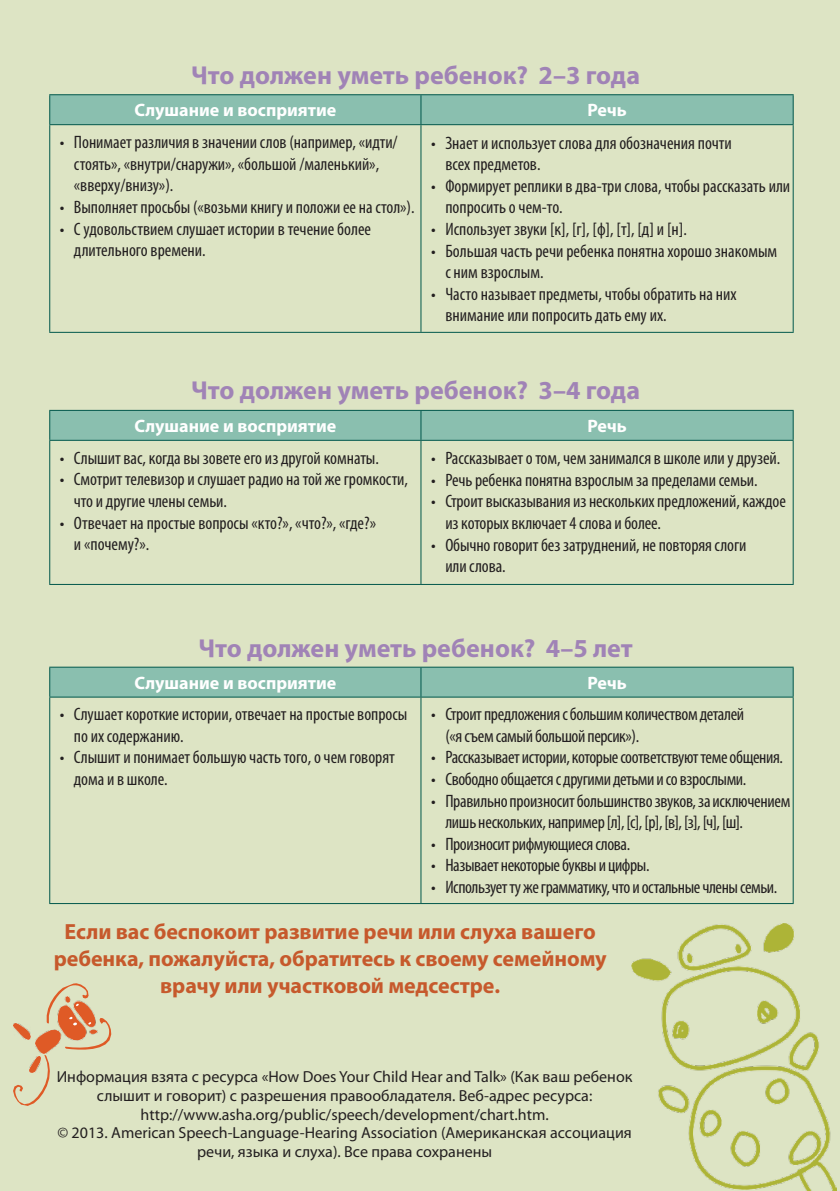
<style>
.page{position:relative;width:840px;height:1191px;background:#fff}
.page>*{position:absolute;margin:0;border:0;box-sizing:border-box;transform-origin:0 0}
.Body_Text{font:700 26px "Myriad Pro";color:#a083b6}
.t1{font:700 22px/27px "Myriad Pro";letter-spacing:-.005em;color:#c6592c;text-align:center}
.Table_Paragraph{font:condensed 18px/21.6px "Myriad Pro";letter-spacing:-.005em;color:#231f20}
.Table_Paragraph-2{font:condensed 18px "Myriad Pro";letter-spacing:-.025em;color:#231f20}
.Table_Paragraph-3{font:700 18px "Myriad Pro";color:#fff}
.t2{font:16px/18.8px "Myriad Pro";color:#231f20;text-align:center}
</style>
<div class="page">
<div style="left:0;top:0;width:839px;height:1191px;background:#dde4c4"></div>
<hr style="left:49px;top:94px;width:372px;height:1px;background:#00574b">
<hr style="left:421px;top:94px;width:372px;height:1px;background:#00574b">
<div style="left:49px;top:95px;width:744px;height:29px;background:#8abfaf"></div>
<hr style="left:49px;top:124px;width:372px;height:1px;background:#00574b">
<hr style="left:49px;top:125px;width:1px;height:207px;background:#00574b">
<hr style="left:421px;top:124px;width:372px;height:1px;background:#00574b">
<hr style="left:420px;top:125px;width:1px;height:207px;background:#00574b">
<hr style="left:792px;top:125px;width:1px;height:207px;background:#00574b">
<hr style="left:49px;top:332px;width:372px;height:1px;background:#00574b">
<hr style="left:421px;top:332px;width:372px;height:1px;background:#00574b">
<svg style="left:49px;top:410px;width:744px;height:30px;background:#84bbab"></svg>
<hr style="left:49px;top:440px;width:372px;height:1px;background:#00574b">
<hr style="left:49px;top:441px;width:1px;height:143px;background:#00574b">
<hr style="left:421px;top:440px;width:372px;height:1px;background:#00574b">
<hr style="left:420px;top:441px;width:1px;height:143px;background:#00574b">
<hr style="left:792px;top:441px;width:1px;height:143px;background:#00574b">
<hr style="left:49px;top:584px;width:372px;height:1px;background:#00574b">
<hr style="left:421px;top:584px;width:372px;height:1px;background:#00574b">
<hr style="left:49px;top:666px;width:372px;height:1px;background:#00574b">
<hr style="left:421px;top:666px;width:372px;height:1px;background:#00574b">
<div style="left:49px;top:667px;width:744px;height:29px;background:#8abfaf"></div>
<hr style="left:49px;top:696px;width:372px;height:1px;background:#00574b">
<hr style="left:49px;top:697px;width:1px;height:206px;background:#00574b">
<hr style="left:421px;top:696px;width:372px;height:1px;background:#00574b">
<hr style="left:420px;top:697px;width:1px;height:206px;background:#00574b">
<hr style="left:792px;top:697px;width:1px;height:206px;background:#00574b">
<hr style="left:49px;top:903px;width:372px;height:1px;background:#00574b">
<hr style="left:421px;top:903px;width:372px;height:1px;background:#00574b">
<svg style="left:13px;top:983px;width:98px;height:123px"></svg>
<img style="left:631px;top:923px;width:205px;height:268px">
<p class="Body_Text" style="left:191px;top:61px;width:450px">Что должен уметь ребенок? 2–3 года</p>
<p class="Table_Paragraph-3" style="left:134px;top:100px;width:203px">Слушание и восприятие</p>
<p class="Table_Paragraph-3" style="left:587px;top:100px;width:41px">Речь</p>
<p class="Table_Paragraph" style="left:74px;top:132px;width:325px;text-indent:-14px">• Понимает различия в значении слов (например, «идти/ стоять», «внутри/снаружи», «большой /маленький», «вверху/внизу»).</p>
<p class="Table_Paragraph" style="left:60px;top:197px;width:356px">• Выполняет просьбы («возьми книгу и положи ее на стол»).</p>
<p class="Table_Paragraph" style="left:74px;top:218px;width:298px;text-indent:-14px">• С удовольствием слушает истории в течение более длительного времени.</p>
<p class="Table_Paragraph" style="left:445px;top:132px;width:288px;text-indent:-14px">• Знает и использует слова для обозначения почти всех предметов.</p>
<p class="Table_Paragraph" style="left:445px;top:175px;width:346px;text-indent:-14px">• Формирует реплики в два-три слова, чтобы рассказать или попросить о чем-то.</p>
<p class="Table_Paragraph" style="left:431px;top:219px;width:257px">• Использует звуки [к], [г], [ф], [т], [д] и [н].</p>
<p class="Table_Paragraph" style="left:445px;top:240px;width:333px;text-indent:-14px">• Большая часть речи ребенка понятна хорошо знакомым с ним взрослым.</p>
<p class="Table_Paragraph" style="left:445px;top:283px;width:292px;text-indent:-14px">• Часто называет предметы, чтобы обратить на них внимание или попросить дать ему их.</p>
<p class="Body_Text" style="left:191px;top:375px;width:450px">Что должен уметь ребенок? 3–4 года</p>
<p class="Table_Paragraph-3" style="left:134px;top:416px;width:203px">Слушание и восприятие</p>
<p class="Table_Paragraph-3" style="left:587px;top:416px;width:41px">Речь</p>
<p class="Table_Paragraph" style="left:60px;top:447px;width:320px">• Слышит вас, когда вы зовете его из другой комнаты.</p>
<p class="Table_Paragraph" style="left:74px;top:469px;width:335px;text-indent:-14px">• Смотрит телевизор и слушает радио на той же громкости, что и другие члены семьи.</p>
<p class="Table_Paragraph" style="left:74px;top:512px;width:303px;text-indent:-14px">• Отвечает на простые вопросы «кто?», «что?», «где?» и «почему?».</p>
<p class="Table_Paragraph" style="left:431px;top:448px;width:350px">• Рассказывает о том, чем занимался в школе или у друзей.</p>
<p class="Table_Paragraph" style="left:431px;top:469px;width:328px">• Речь ребенка понятна взрослым за пределами семьи.</p>
<p class="Table_Paragraph" style="left:445px;top:491px;width:342px;text-indent:-14px">• Строит высказывания из нескольких предложений, каждое из которых включает 4 слова и более.</p>
<p class="Table_Paragraph" style="left:445px;top:534px;width:302px;text-indent:-14px">• Обычно говорит без затруднений, не повторяя слоги или слова.</p>
<p class="Body_Text" style="left:198px;top:633px;width:435px">Что должен уметь ребенок? 4–5 лет</p>
<p class="Table_Paragraph-3" style="left:134px;top:672px;width:203px">Слушание и восприятие</p>
<p class="Table_Paragraph-3" style="left:587px;top:672px;width:41px">Речь</p>
<p class="Table_Paragraph" style="left:74px;top:704px;width:335px;text-indent:-14px">• Слушает короткие истории, отвечает на простые вопросы по их содержанию.</p>
<p class="Table_Paragraph" style="left:74px;top:747px;width:322px;text-indent:-14px">• Слышит и понимает большую часть того, о чем говорят дома и в школе.</p>
<p class="Table_Paragraph" style="left:445px;top:704px;width:300px;text-indent:-14px">• Строит предложения с большим количеством деталей («ясъем самый большой персик»).</p>
<p class="Table_Paragraph" style="left:431px;top:747px;width:353px">• Рассказывает истории, которые соответствуют теме общения.</p>
<p class="Table_Paragraph" style="left:431px;top:768px;width:316px">• Свободно общается с другими детьми и со взрослыми.</p>
<p class="Table_Paragraph" style="left:445px;top:790px;width:346px;text-indent:-14px">• Правильно произносит большинство звуков, за исключением лишь нескольких, например [л], [с], [р], [в], [з], [ч], [ш].</p>
<p class="Table_Paragraph-2" style="left:431px;top:834px;width:200px">• Произносит рифмующиеся слова.</p>
<p class="Table_Paragraph-2" style="left:431px;top:855px;width:220px">• Называет некоторые буквы и цифры.</p>
<p class="Table_Paragraph-2" style="left:431px;top:877px;width:347px">• Использует ту же грамматику, что и остальные члены семьи.</p>
<p class="t1" style="left:54px;top:918px;width:554px">Если вас беспокоит развитие речи или слуха вашего ребенка, пожалуйста, обратитесь к своему семейному врачу или участковой медсестре.</p>
<p class="t2" style="left:57px;top:1067px;width:577px">Информация взята с ресурса «How Does Your Child Hear and Talk» (Как ваш ребенок слышит и говорит) с разрешения правообладателя. Веб-адрес ресурса: http://www.asha.org/public/speech/development/chart.htm.</p>
<p class="t2" style="left:57px;top:1123px;width:575px">© 2013. American Speech-Language-Hearing Association (Американская ассоциация речи, языка и слуха). Все права сохранены</p>
</div>
